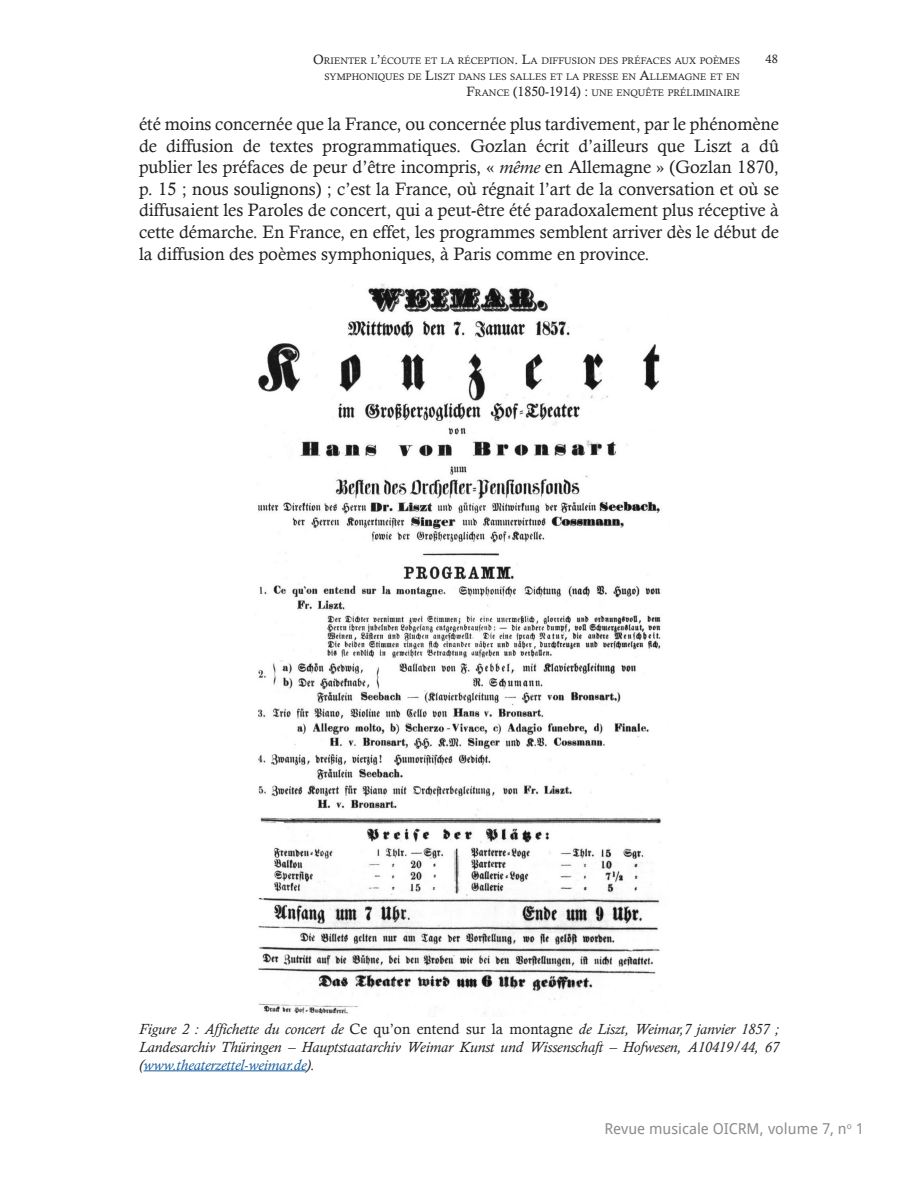
<style>
.page{position:relative;width:918px;height:1188px;background:#fff}
.page>*{position:absolute;margin:0;border:0;box-sizing:border-box;transform-origin:0 0}
.TEXTE_PLAIN_ARTICLE{font:18px/21.6px "Calisto";color:#231f20;text-align:justify}
.TITRE_FIGURE_RMO{font:italic 15px/18px "Calisto";color:#231f20;text-align:justify}
.t1{font:15px "Droid Sans";color:#8a8c8f}
.t2{font:12px "Calisto";color:#231f20}
.t3{font:9.45px/16.2px "Calisto";color:#231f20;text-align:right}
.s1{font-size:13.5px}
.s2{font-style:italic}
.s3{font-style:normal}
.s4{color:#175d9e}
</style>
<div class="page">
<hr style="left:144px;top:1070px;width:163px;height:1px;background:#175d9e">
<img style="left:257px;top:283px;width:404px;height:734px">
<p class="t3" style="left:313px;top:53px;width:428px"><span class="s1">O</span>RIENTER L<span class="s1">’</span>ÉCOUTE ET LA RÉCEPTION<span class="s1">. L</span>A DIFFUSION DES PRÉFACES AUX POÈMES</p>
<p class="t2" style="left:766px;top:52px;width:14px">48</p>
<p class="t3" style="left:324px;top:69px;width:417px">SYMPHONIQUES DE <span class="s1">L</span>ISZT DANS LES SALLES ET LA PRESSE EN <span class="s1">A</span>LLEMAGNE ET EN<br><span class="s1">F</span>RANCE <span class="s1">(1850-1914) :</span> UNE ENQUÊTE PRÉLIMINAIRE</p>
<p class="TEXTE_PLAIN_ARTICLE" style="left:139px;top:113px;width:641px">été moins concernée que la France, ou concernée plus tardivement, par le phénomène de diffusion de textes programmatiques. Gozlan écrit d’ailleurs que Liszt a dû publier les préfaces de peur d’être incompris, « <span class="s2">même</span> en Allemagne » (Gozlan 1870, p. 15 ; nous soulignons) ; c’est la France, où régnait l’art de la conversation et où se diffusaient les Paroles de concert, qui a peut-être été paradoxalement plus réceptive à cette démarche. En France, en effet, les programmes semblent arriver dès le début de la diffusion des poèmes symphoniques, à Paris comme en province.</p>
<p class="TITRE_FIGURE_RMO" style="left:139px;top:1020px;width:641px">Figure 2 : Affichette du concert de <span class="s3">Ce qu’on entend sur la montagne</span> de Liszt, Weimar,7 janvier 1857 ; Landesarchiv Thüringen – Hauptstaatarchiv Weimar Kunst und Wissenschaft – Hofwesen, A10419/44, 67 (<span class="s4">www.theaterzettel-weimar.de</span>).</p>
<p class="t1" style="left:604px;top:1118px;width:261px">Revue musicale OICRM, volume 7, n<sup>o</sup> 1</p>
</div>
